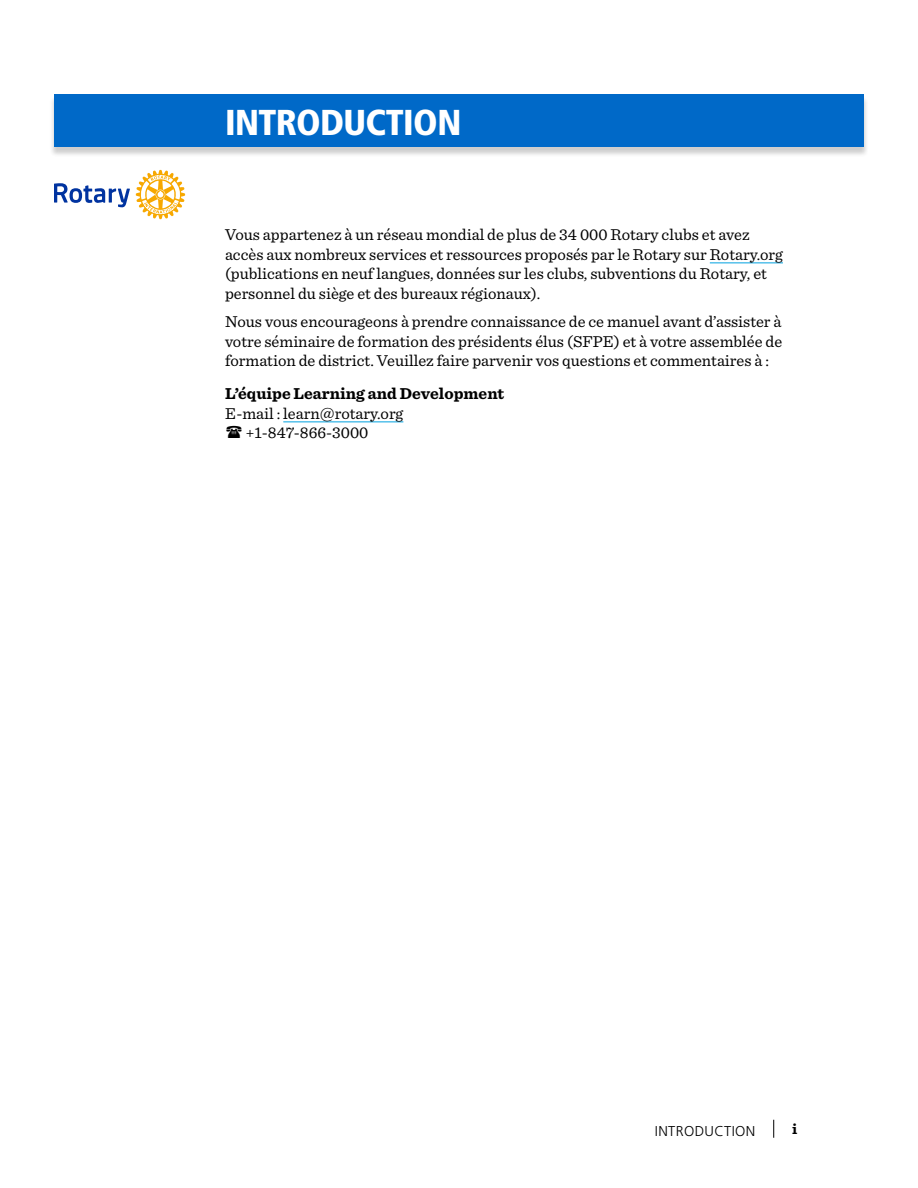
<style>
.page{position:relative;width:918px;height:1188px;background:#fff}
.page>*{position:absolute;margin:0;border:0;box-sizing:border-box;transform-origin:0 0}
.t1{font:900 condensed 36px "Frutiger LT Std";letter-spacing:-.02em;color:#fff}
.t2{font:16.5px/19.5px "Sentinel";color:#000}
.t3{font:700 16.5px "Sentinel";color:#000}
.t4{font:700 15px "Sentinel";color:#000}
.t5{font:300 14.25px "Frutiger LT Std";letter-spacing:.025em;color:#000}
</style>
<div class="page">
<div style="left:49px;top:95px;width:819px;height:62px;background:#000;opacity:.2"></div>
<div style="left:54px;top:94px;width:810px;height:53px;background:#0069c8"></div>
<svg style="left:54px;top:183px;width:76px;height:24px"></svg>
<svg style="left:136px;top:170px;width:49px;height:49px"></svg>
<svg style="left:773px;top:1120px;width:1px;height:18px"></svg>
<hr style="left:710px;top:262px;width:73px;height:1px;background:#00a2e0">
<hr style="left:283px;top:422px;width:120px;height:1px;background:#00a2e0">
<h1 class="t1" style="left:225px;top:101px;width:238px">INTRODUCTION</h1>
<p class="t2" style="left:225px;top:224px;width:559px">Vous appartenez à un réseau mondial de plus de 34 000 Rotary clubs et avez accès aux nombreux services et ressources proposés par le Rotary sur Rotary.org (publications en neuf langues, données sur les clubs, subventions du Rotary, et personnel du siège et des bureaux régionaux).</p>
<p class="t2" style="left:225px;top:311px;width:559px;text-align:justify">Nous vous encourageons à prendre connaissance de ce manuel avant d’assister à votre séminaire de formation des présidents élus (SFPE) et à votre assemblée de formation de district. Veuillez faire parvenir vos questions et commentaires à :</p>
<p class="t3" style="left:225px;top:380px;width:281px">L’équipe Learning and Development</p>
<p class="t2" style="left:246px;top:402px;width:159px;text-indent:-21px">E-mail : learn@rotary.org +1-847-866-3000</p>
<p class="t5" style="left:655px;top:1123px;width:102px">INTRODUCTION</p>
<p class="t4" style="left:792px;top:1117px;width:7px">i</p>
</div>
